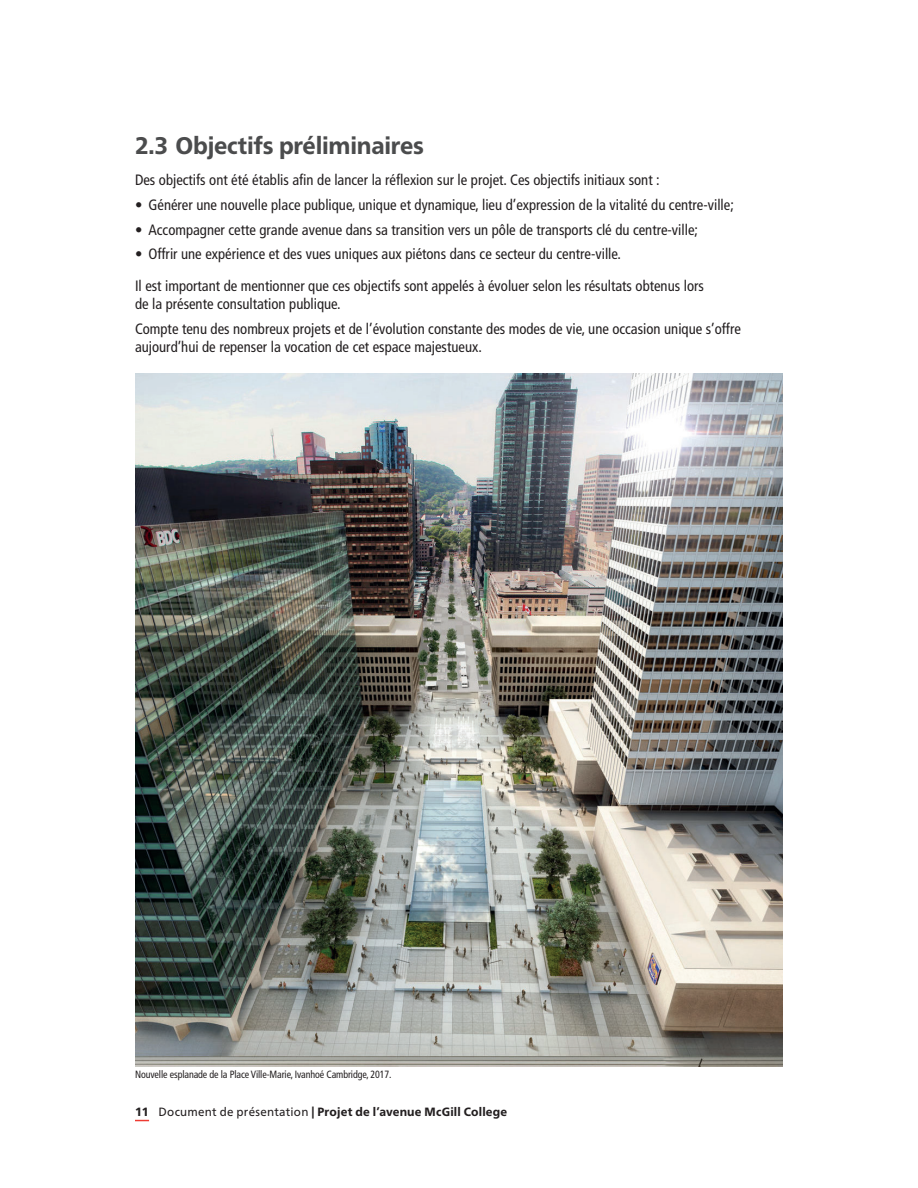
<style>
.page{position:relative;width:918px;height:1188px;background:#fff}
.page>*{position:absolute;margin:0;border:0;box-sizing:border-box;transform-origin:0 0}
.t1{font:800 24px "Frutiger Neue LT Pro";letter-spacing:-.01em;color:#4b4c4d;scale:.95 1}
.t2{font:condensed 15px/31.5px "Frutiger";color:#231f20}
.t3{font:800 12px "Frutiger Neue LT Pro";letter-spacing:.015em;color:#231f20}
.t4{font:condensed 10.5px "Frutiger";letter-spacing:-.01em;color:#231f20;scale:.95 1}
.s1{font-weight:400}
</style>
<div class="page">
<svg style="left:135px;top:1120px;width:14px;height:1px"></svg>
<img style="left:135px;top:373px;width:648px;height:693px">
<h1 class="t1" style="left:135px;top:131px;width:306px">2.3 Objectifs préliminaires</h1>
<p class="t2" style="left:135px;top:164px;width:526px">Des objectifs ont été établis afin de lancer la réflexion sur le projet. Ces objectifs initiaux sont :</p>
<p class="t2" style="left:135px;top:189px;width:600px">• Générer une nouvelle place publique, unique et dynamique, lieu d’expression de la vitalité du centre-ville;</p>
<p class="t2" style="left:135px;top:214px;width:565px">• Accompagner cette grande avenue dans sa transition vers un pôle de transports clé du centre-ville;</p>
<p class="t2" style="left:135px;top:238px;width:570px">• Offrir une expérience et des vues uniques aux piétons dans ce secteur du centre-ville.<br>Il est important de mentionner que ces objectifs sont appelés à évoluer selon les résultats obtenus lors</p>
<p class="t2" style="left:135px;top:291px;width:607px;line-height:24.8px">de la présente consultation publique.<br>Compte tenu des nombreux projets et de l’évolution constante des modes de vie, une occasion unique s’offre</p>
<p class="t2" style="left:135px;top:331px;width:348px">aujourd’hui de repenser la vocation de cet espace majestueux.</p>
<p class="t4" style="left:135px;top:1068px;width:272px">Nouvelle esplanade de la Place Ville-Marie, Ivanhoé Cambridge, 2017.</p>
<p class="t3" style="left:135px;top:1105px;width:374px">11 <span class="s1">Document de présentation</span> | Projet de l’avenue McGill College</p>
</div>
